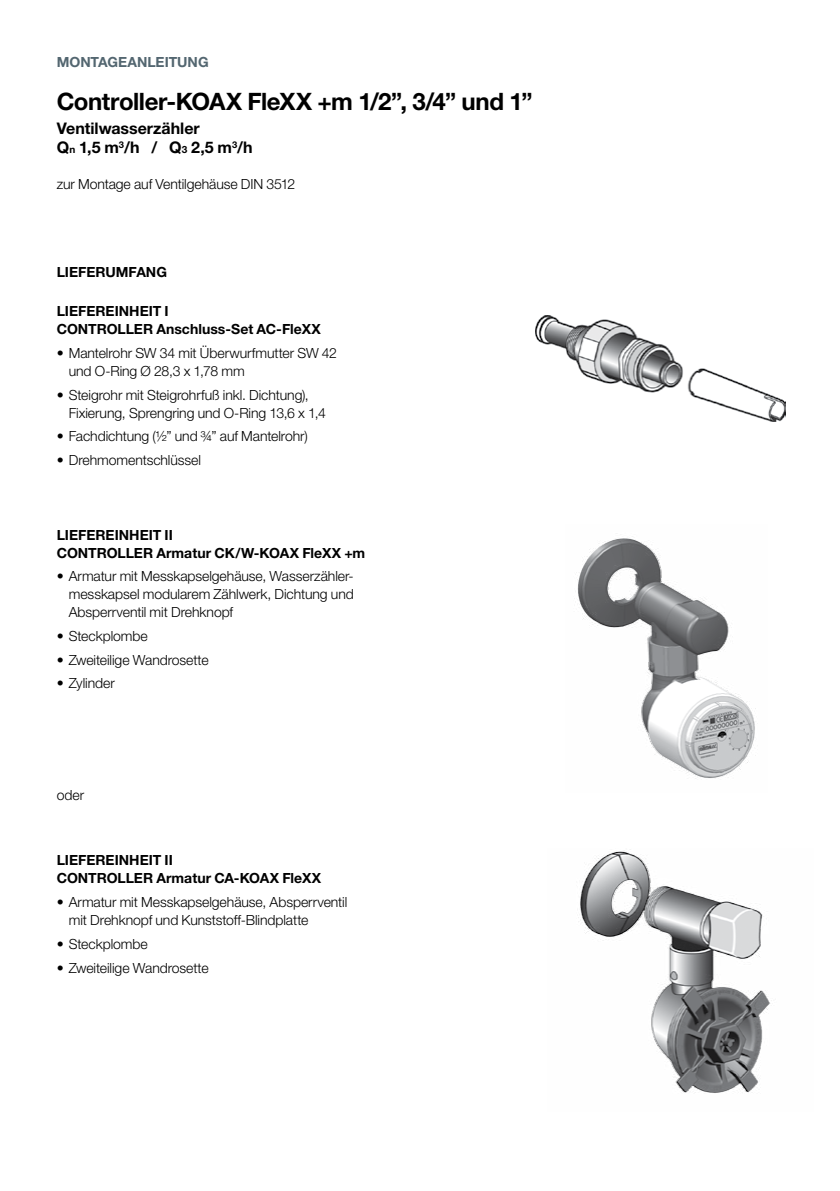
<style>
.page{position:relative;width:840px;height:1191px;background:#fff}
.page>*{position:absolute;margin:0;border:0;box-sizing:border-box;transform-origin:0 0}
.t1{font:700 24px "Helvetica Neue LT Std";letter-spacing:-.02em;color:#000}
.t2{font:700 16px/19.6px "Helvetica Neue LT Std";color:#000}
.t3{font:300 14px/18px "Helvetica Neue LT Std";letter-spacing:-.005em;color:#000}
.t4{font:700 14px/18px "Helvetica Neue LT Std";color:#000}
.t5{font:700 14px "Helvetica Neue LT Std";color:#536670}
.s1{font-size:10px}
</style>
<div class="page">
<img style="left:577px;top:538px;width:179px;height:241px">
<img style="left:578px;top:851px;width:192px;height:242px">
<img style="left:535px;top:315px;width:250px;height:106px">
<p class="t5" style="left:57px;top:53px;width:153px">MONTAGEANLEITUNG</p>
<h1 class="t1" style="left:57px;top:86px;width:477px">Controller-KOAX FleXX +m 1/2”, 3/4” und 1”</h1>
<p class="t2" style="left:57px;top:118px;width:197px">Ventilwasserzähler<br>Q<span class="s1">n</span> 1,5 m<sup>3</sup>/h / Q<span class="s1">3</span> 2,5 m<sup>3</sup>/h</p>
<p class="t3" style="left:57px;top:175px;width:240px">zur Montage auf Ventilgehäuse DIN 3512</p>
<p class="t4" style="left:57px;top:262px;width:112px">LIEFERUMFANG</p>
<p class="t4" style="left:57px;top:302px;width:265px">LIEFEREINHEIT I<br>CONTROLLER Anschluss-Set AC-FleXX</p>
<p class="t3" style="left:69px;top:344px;width:269px;text-indent:-12px">• Mantelrohr SW 34 mit Überwurfmutter SW 42 und O-Ring Ø 28,3 x 1,78 mm</p>
<p class="t3" style="left:69px;top:385px;width:258px;text-indent:-12px">• Steigrohr mit Steigrohrfuß inkl. Dichtung),<br>Fixierung, Sprengring und O-Ring 13,6 x 1,4</p>
<p class="t3" style="left:57px;top:427px;width:252px">• Fachdichtung (1/2” und 3/4” auf Mantelrohr)</p>
<p class="t3" style="left:57px;top:451px;width:146px">• Drehmomentschlüssel</p>
<p class="t4" style="left:57px;top:525px;width:310px">LIEFEREINHEIT II<br>CONTROLLER Armatur CK/W-KOAX FleXX +m</p>
<p class="t3" style="left:69px;top:567px;width:286px;text-align:justify;text-indent:-12px">• Armatur mit Messkapselgehäuse, Wasserzähler&shy;messkapsel modularem Zählwerk, Dichtung und Absperrventil mit Drehknopf</p>
<p class="t3" style="left:57px;top:626px;width:92px">• Steckplombe</p>
<p class="t3" style="left:57px;top:650px;width:153px">• Zweiteilige Wandrosette</p>
<p class="t3" style="left:57px;top:674px;width:60px">• Zylinder</p>
<p class="t3" style="left:57px;top:786px;width:29px">oder</p>
<p class="t4" style="left:57px;top:851px;width:266px">LIEFEREINHEIT II<br>CONTROLLER Armatur CA-KOAX FleXX</p>
<p class="t3" style="left:69px;top:893px;width:280px;text-indent:-12px">• Armatur mit Messkapselgehäuse, Absperrventil mit Drehknopf und Kunststoff-Blindplatte</p>
<p class="t3" style="left:57px;top:934px;width:92px">• Steckplombe</p>
<p class="t3" style="left:57px;top:958px;width:153px">• Zweiteilige Wandrosette</p>
</div>
